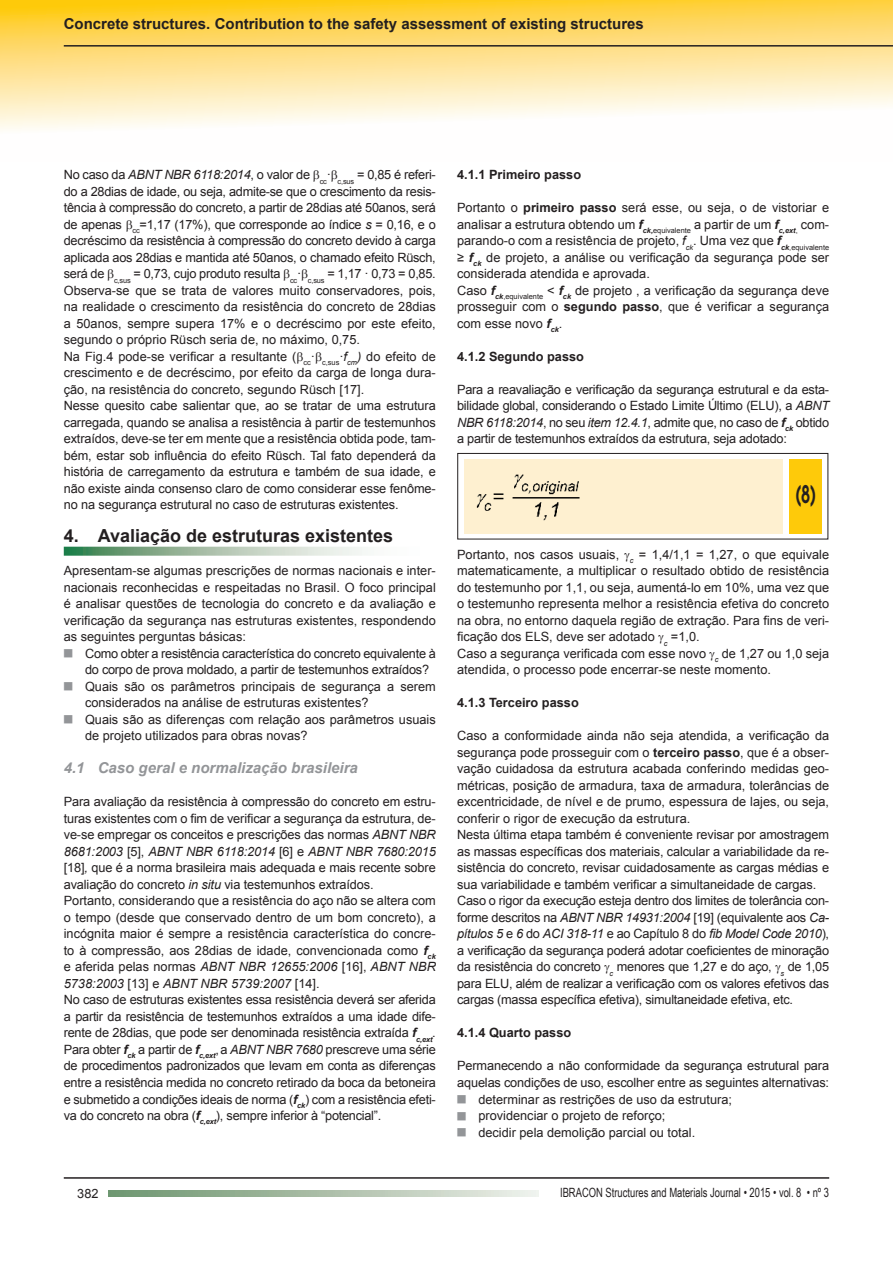
<style>
.page{position:relative;width:893px;height:1263px;background:#fff}
.page>*{position:absolute;margin:0;border:0;box-sizing:border-box;transform-origin:0 0}
.t1{font:600 24px "Avant Garde";color:#231f20;scale:.67 1}
.t2{font:700 18px "Arial";color:#231f20}
.t3{font:700 15px "Arial";color:#231f20}
.t4{font:italic 700 15px "Arial";color:#939598}
.t5{font:12.75px/16.5px "Arial";letter-spacing:-.01em;color:#231f20}
.t6{font:700 12.75px "Arial";color:#231f20}
.t7{font:12.75px "Arial Narrow";color:#231f20;scale:.9 1}
.s1{font-style:italic}
.s2{color:#939598}
.s3{font-weight:700;font-style:italic}
.s4{font-weight:700}
</style>
<div class="page">
<svg style="left:0;top:0;width:893px;height:130px;background:#fee498"></svg>
<hr style="left:64px;top:1177px;width:765px;height:2px;background:#231f20">
<hr style="left:64px;top:45px;width:829px;height:2px;background:#231f20">
<svg style="left:108px;top:1190px;width:431px;height:6px;background:#acc0aa"></svg>
<svg style="left:64px;top:547px;width:299px;height:9px;background:#a5c1aa"></svg>
<div style="left:457px;top:453px;width:371px;height:86px;border:1px solid #231f20"></div>
<div style="left:789px;top:459px;width:32px;height:74px;background:#feca0a"></div>
<div style="left:464px;top:459px;width:318px;height:74px;background:#fef0d0"></div>
<img style="left:476px;top:474px;width:104px;height:47px">
<p class="t3" style="left:64px;top:13px;width:582px">Concrete structures. Contribution to the safety assessment of existing structures</p>
<p class="t5" style="left:64px;top:167px;width:374px">No caso da <span class="s1">ABNT NBR 6118:2014</span>, o valor de <sub>cc</sub>· <sub>c,sus</sub> = 0,85 é referi&shy;do a 28dias de idade, ou seja, admite-se que o crescimento da resis&shy;tência à compressão do concreto, a partir de 28dias até 50anos, será de apenas <sub>cc</sub>=1,17 (17%), que corresponde ao índice <span class="s1">s</span> = 0,16, e o decréscimo da resistência à compressão do concreto devido à carga aplicada aos 28dias e mantida até 50anos, o chamado efeito Rüsch, será de <sub>c,sus</sub> = 0,73, cujo produto resulta <sub>cc</sub>· <sub>c,sus</sub> = 1,17 · 0,73 = 0,85.<br>Observa-se que se trata de valores muito conservadores, pois, na realidade o crescimento da resistência do concreto de 28dias a 50anos, sempre supera 17% e o decréscimo por este efeito, segundo o próprio Rüsch seria de, no máximo, 0,75.<br>Na Fig.4 pode-se verificar a resultante ( <sub>cc</sub>· <sub>c,sus</sub>·<span class="s1">f</span><sub>cm</sub><span class="s1">)</span> do efeito de crescimento e de decréscimo, por efeito da carga de longa dura&shy;ção, na resistência do concreto, segundo Rüsch [17].<br>Nesse quesito cabe salientar que, ao se tratar de uma estrutura carregada, quando se analisa a resistência à partir de testemunhos extraídos, deve-se ter em mente que a resistência obtida pode, tam&shy;bém, estar sob influência do efeito Rüsch. Tal fato dependerá da história de carregamento da estrutura e também de sua idade, e não existe ainda consenso claro de como considerar esse fenôme&shy;no na segurança estrutural no caso de estruturas existentes.</p>
<h2 class="t2" style="left:64px;top:523px;width:331px">4. Avaliação de estruturas existentes</h2>
<p class="t5" style="left:64px;top:563px;width:374px;text-align:justify">Apresentam-se algumas prescrições de normas nacionais e inter&shy;nacionais reconhecidas e respeitadas no Brasil. O foco principal é analisar questões de tecnologia do concreto e da avaliação e verificação da segurança nas estruturas existentes, respondendo as seguintes perguntas básicas:</p>
<p class="t5" style="left:85px;top:645px;width:352px;text-indent:-21px"><span class="s2">■</span> Como obter a resistência característica do concreto equivalente à do corpo de prova moldado, a partir de testemunhos extraídos?</p>
<p class="t5" style="left:85px;top:678px;width:352px;text-indent:-21px"><span class="s2">■</span> Quais são os parâmetros principais de segurança a serem considerados na análise de estruturas existentes?</p>
<p class="t5" style="left:85px;top:711px;width:352px;text-indent:-21px"><span class="s2">■</span> Quais são as diferenças com relação aos parâmetros usuais de projeto utilizados para obras novas?</p>
<p class="t4" style="left:64px;top:758px;width:296px">4.1 Caso geral e normalização brasileira</p>
<p class="t5" style="left:64px;top:794px;width:374px">Para avaliação da resistência à compressão do concreto em estru&shy;turas existentes com o fim de verificar a segurança da estrutura, de&shy;ve-se empregar os conceitos e prescrições das normas <span class="s1">ABNT NBR 8681:2003</span> [5], <span class="s1">ABNT NBR 6118:2014</span> [6] e <span class="s1">ABNT NBR 7680:2015 </span>[18]<span class="s1">,</span> que é a norma brasileira mais adequada e mais recente sobre avaliação do concreto <span class="s1">in situ</span> via testemunhos extraídos.<br>Portanto, considerando que a resistência do aço não se altera com o tempo (desde que conservado dentro de um bom concreto), a incógnita maior é sempre a resistência característica do concre&shy;to à compressão, aos 28dias de idade, convencionada como <span class="s3">f</span><sub>ck </sub>e aferida pelas normas <span class="s1">ABNT NBR 12655:2006</span> [16], <span class="s1">ABNT NBR 5738:2003</span> [13] e <span class="s1">ABNT NBR 5739:2007</span> [14].<br>No caso de estruturas existentes essa resistência deverá ser aferida a partir da resistência de testemunhos extraídos a uma idade dife&shy;rente de 28dias, que pode ser denominada resistência extraída <span class="s3">f</span><sub>c,ext</sub>.<br>Para obter <span class="s3">f</span><sub>ck</sub> a partir de <span class="s3">f</span><sub>c,ext</sub>,a <span class="s1">ABNT NBR 7680</span> prescreve uma série de procedimentos padronizados que levam em conta as diferenças entre a resistência medida no concreto retirado da boca da betoneira e submetido a condições ideais de norma (<span class="s3">f</span><sub>ck</sub>) com a resistência efeti&shy;va do concreto na obra (<span class="s3">f</span><sub>c,ext</sub>), sempre inferior à “potencial”.</p>
<p class="t6" style="left:457px;top:166px;width:126px">4.1.1 Primeiro passo</p>
<p class="t5" style="left:457px;top:200px;width:374px">Portanto o <span class="s4">primeiro passo</span> será esse, ou seja, o de vistoriar e analisar a estrutura obtendo um <span class="s3">f</span><sub>ck,</sub><sub>equivalente</sub> a partir de um <span class="s3">f</span><sub>c,ext</sub><sub>,</sub> com&shy;parando-o com a resistência de projeto, <span class="s1">f</span><sub>ck</sub>. Uma vez que <span class="s3">f</span><sub>ck</sub><sub>,equivalente </sub>≥ <span class="s3">f</span><sub>ck</sub> de projeto, a análise ou verificação da segurança pode ser considerada atendida e aprovada.<br>Caso <span class="s3">f</span><sub>ck</sub><sub>,equivalente</sub> &lt; <span class="s3">f</span><sub>ck</sub> de projeto , a verificação da segurança deve prosseguir com o <span class="s4">segundo passo</span>, que é verificar a segurança com esse novo <span class="s3">f</span><sub>ck</sub>.</p>
<p class="t6" style="left:457px;top:347px;width:128px">4.1.2 Segundo passo</p>
<p class="t5" style="left:457px;top:381px;width:374px;text-align:justify">Para a reavaliação e verificação da segurança estrutural e da esta&shy;bilidade global, considerando o Estado Limite Último (ELU), a <span class="s1">ABNT NBR 6118:2014</span>, no seu <span class="s1">item 12.4.1</span>, admite que, no caso de <span class="s3">f</span><sub>ck</sub> obtido a partir de testemunhos extraídos da estrutura, seja adotado:</p>
<h1 class="t1" style="left:795px;top:479px;width:33px">(8)</h1>
<p class="t5" style="left:457px;top:546px;width:374px">Portanto, nos casos usuais, <sub>c</sub> = 1,4/1,1 = 1,27, o que equivale matematicamente, a multiplicar o resultado obtido de resistência do testemunho por 1,1, ou seja, aumentá-lo em 10%, uma vez que o testemunho representa melhor a resistência efetiva do concreto na obra, no entorno daquela região de extração. Para fins de veri&shy;ficação dos ELS, deve ser adotado <sub>c</sub> =1,0.<br>Caso a segurança verificada com esse novo <sub>c</sub> de 1,27 ou 1,0 seja atendida, o processo pode encerrar-se neste momento.</p>
<p class="t6" style="left:457px;top:694px;width:123px">4.1.3 Terceiro passo</p>
<p class="t5" style="left:457px;top:728px;width:374px">Caso a conformidade ainda não seja atendida, a verificação da segurança pode prosseguir com o <span class="s4">terceiro passo</span>, que é a obser&shy;vação cuidadosa da estrutura acabada conferindo medidas geo&shy;métricas, posição de armadura, taxa de armadura, tolerâncias de excentricidade, de nível e de prumo, espessura de lajes, ou seja, conferir o rigor de execução da estrutura.<br>Nesta última etapa também é conveniente revisar por amostragem as massas específicas dos materiais, calcular a variabilidade da re&shy;sistência do concreto, revisar cuidadosamente as cargas médias e sua variabilidade e também verificar a simultaneidade de cargas.<br>Caso o rigor da execução esteja dentro dos limites de tolerância con&shy;forme descritos na <span class="s1">ABNT NBR 14931:2004</span> [19] (equivalente aos <span class="s1">Ca&shy;pítulos 5</span> e <span class="s1">6</span> do <span class="s1">ACI 318-11</span> e ao Capítulo 8 do <span class="s1">fib Model Code 2010</span>), a verificação da segurança poderá adotar coeficientes de minoração da resistência do concreto <sub>c</sub> menores que 1,27 e do aço, <sub>s</sub> de 1,05 para ELU, além de realizar a verificação com os valores efetivos das cargas (massa específica efetiva), simultaneidade efetiva, etc.</p>
<p class="t6" style="left:457px;top:1024px;width:116px">4.1.4 Quarto passo</p>
<p class="t5" style="left:457px;top:1058px;width:373px">Permanecendo a não conformidade da segurança estrutural para aquelas condições de uso, escolher entre as seguintes alternativas:</p>
<p class="t5" style="left:457px;top:1091px;width:276px"><span class="s2">■</span> determinar as restrições de uso da estrutura;</p>
<p class="t5" style="left:457px;top:1107px;width:210px"><span class="s2">■</span> providenciar o projeto de reforço;</p>
<p class="t5" style="left:457px;top:1124px;width:240px"><span class="s2">■</span> decidir pela demolição parcial ou total.</p>
<p class="t5" style="left:77px;top:1185px;width:23px">382</p>
<p class="t7" style="left:560px;top:1183px;width:300px">IBRACON Structures and Materials Journal • 2015 • vol. 8 • nº 3</p>
</div>
